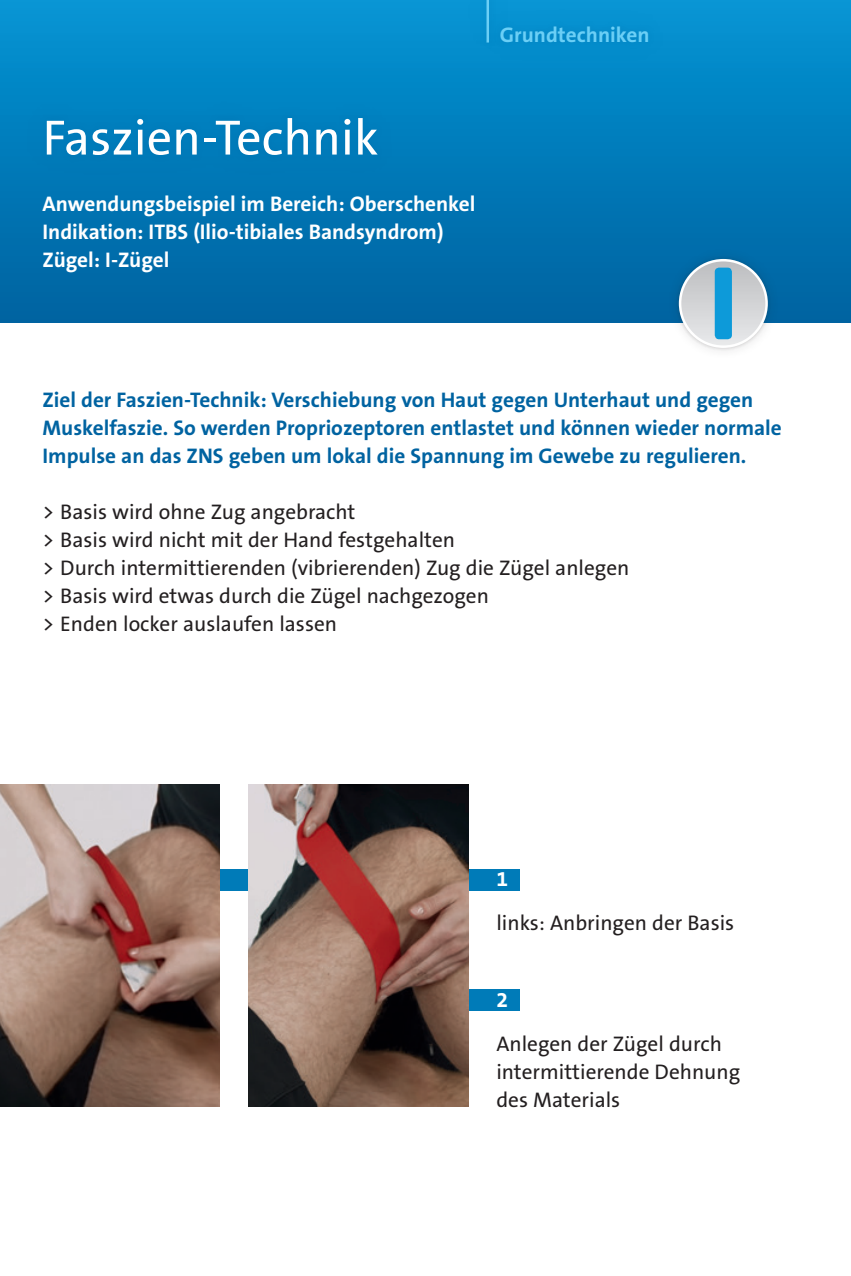
<style>
.page{position:relative;width:851px;height:1276px;background:#fff}
.page>*{position:absolute;margin:0;border:0;box-sizing:border-box;transform-origin:0 0}
.t1{font:50px "The Sans B Plus W5 Plain";color:#fff}
.t2{font:21.25px/28px "The Sans B Plus W5 Plain";color:#231f20}
.t3{font:700 21.25px/28px "The Sans B Plus W7";color:#0063a1}
.t4{font:700 21.25px/28px "The Sans B Plus W7";color:#fff}
.t5{font:700 21.25px "The Sans B Plus W7";color:#6bcff6}
</style>
<div class="page">
<div style="left:0;top:0;width:850px;height:322px;background:linear-gradient(to bottom,#0495d4,#0062a0)"></div>
<div style="left:460px;top:0;width:55px;height:64px;background:#0690cf"></div>
<hr style="left:486px;top:0;width:3px;height:43px;background:#6bcff6">
<div style="left:21px;top:95px;width:379px;height:86px;background:#007bba"></div>
<div style="left:476px;top:2px;width:197px;height:65px;background:#048ccb"></div>
<div style="left:468px;top:989px;width:51px;height:22px;background:#007bb8"></div>
<div style="left:194px;top:869px;width:325px;height:21px;background:#007bb8"></div>
<img style="left:0;top:784px;width:220px;height:323px">
<img style="left:248px;top:784px;width:220px;height:323px">
<div style="left:666px;top:247px;width:113px;height:113px;background:#231f20;opacity:.15"></div>
<svg style="left:680px;top:260px;width:86px;height:87px;background:#d1d4d7"></svg>
<div style="left:678px;top:259px;width:89px;height:89px;border:2px solid #fff;border-radius:50%"></div>
<div style="left:714px;top:268px;width:17px;height:71px;background:#0d9ad9;border-radius:4px"></div>
<p class="t5" style="left:500px;top:21px;width:151px">Grundtechniken</p>
<h1 class="t1" style="left:43px;top:106px;width:337px">Faszien-Technik</h1>
<p class="t4" style="left:43px;top:189px;width:434px">Anwendungsbeispiel im Bereich: Oberschenkel<br>Indikation: ITBS (Ilio-tibiales Bandsyndrom)<br>Zügel: I-Zügel</p>
<p class="t3" style="left:43px;top:385px;width:740px">Ziel der Faszien-Technik: Verschiebung von Haut gegen Unterhaut und gegen<br>Muskelfaszie. So werden Propriozeptoren entlastet und können wieder normale<br>Impulse an das ZNS geben um lokal die Spannung im Gewebe zu regulieren.</p>
<p class="t2" style="left:43px;top:497px;width:588px">&gt; Basis wird ohne Zug angebracht<br>&gt; Basis wird nicht mit der Hand festgehalten<br>&gt; Durch intermittierenden (vibrierenden) Zug die Zügel anlegen &gt; Basis wird etwas durch die Zügel nachgezogen<br>&gt; Enden locker auslaufen lassen</p>
<p class="t4" style="left:496px;top:864px;width:13px">1</p>
<p class="t2" style="left:496px;top:909px;width:239px">links: Anbringen der Basis</p>
<p class="t4" style="left:496px;top:986px;width:13px">2</p>
<p class="t2" style="left:496px;top:1029px;width:245px">Anlegen der Zügel durch intermittierende Dehnung des Materials</p>
</div>
